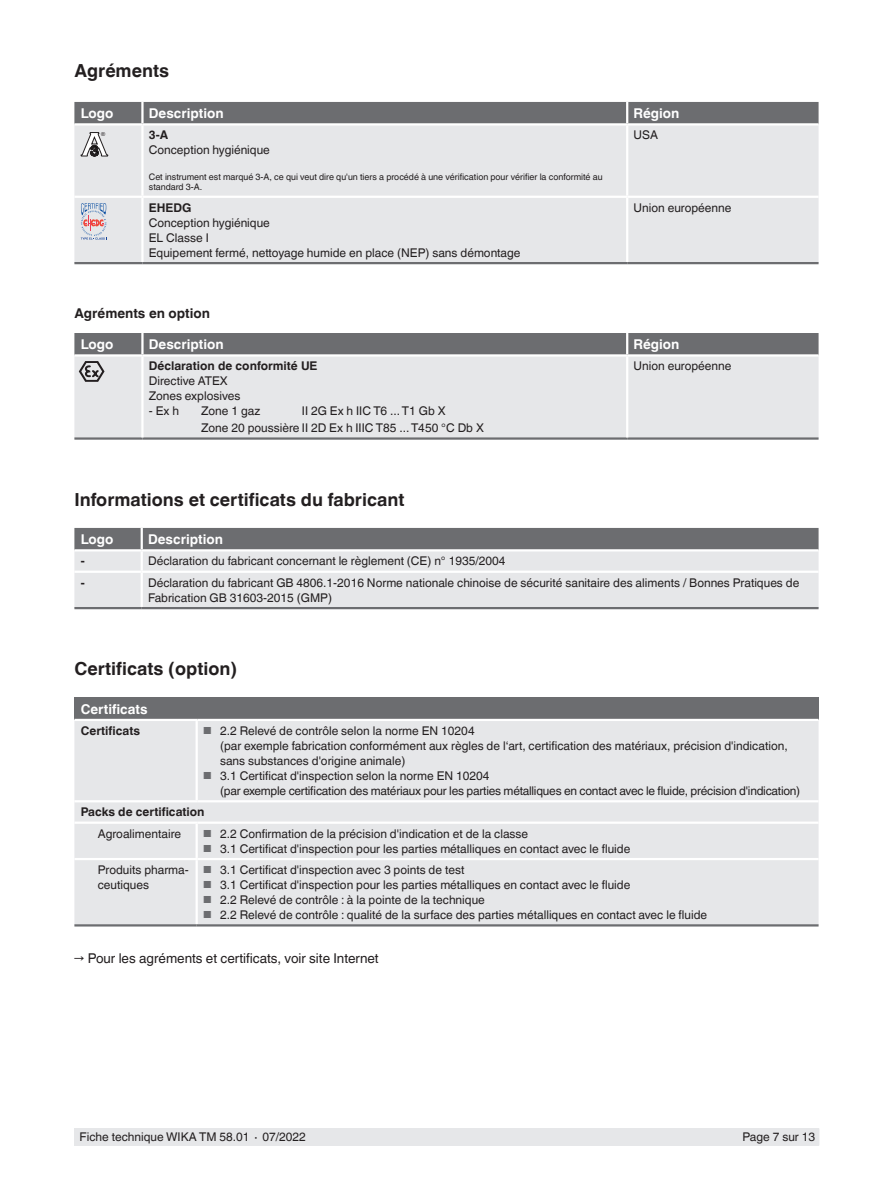
<style>
.page{position:relative;width:893px;height:1188px;background:#fff}
.page>*{position:absolute;margin:0;border:0;box-sizing:border-box;transform-origin:0 0}
.t1{font:700 18px "Helvetica World";color:#231f20}
.t2{font:700 13.5px "Helvetica World";color:#fff}
.t3{font:13.5px "Helvetica World";color:#231f20}
.t4{font:700 13.5px "Helvetica World";color:#231f20}
.t5{font:12px/15px "Helvetica World";color:#231f20}
.t6{font:12px/15px "Helvetica World";letter-spacing:-.02em;color:#231f20}
.t7{font:700 12px "Helvetica World";color:#231f20}
.t8{font:9px/10.5px "Helvetica World";color:#231f20}
.t9{font:5.55px "Arial";color:#231f20}
.s1{font-size:10.2px;color:#6c6d70}
</style>
<div class="page">
<div style="left:75px;top:1128px;width:744px;height:17px;background:#e6e7e9"></div>
<div style="left:74px;top:102px;width:745px;height:21px;background:#6c6d70"></div>
<div style="left:74px;top:126px;width:745px;height:136px;background:#e6e7e9"></div>
<hr style="left:142px;top:196px;width:485px;height:2px;background:#fff">
<hr style="left:74px;top:196px;width:68px;height:2px;background:#fff">
<hr style="left:627px;top:196px;width:192px;height:2px;background:#fff">
<hr style="left:74px;top:262px;width:68px;height:2px;background:#6c6d70">
<hr style="left:142px;top:262px;width:485px;height:2px;background:#6c6d70">
<hr style="left:627px;top:262px;width:192px;height:2px;background:#6c6d70">
<hr style="left:141px;top:102px;width:3px;height:21px;background:#fff">
<hr style="left:626px;top:102px;width:2px;height:21px;background:#fff">
<hr style="left:626px;top:126px;width:2px;height:70px;background:#fff">
<hr style="left:626px;top:198px;width:2px;height:64px;background:#fff">
<hr style="left:141px;top:126px;width:3px;height:70px;background:#fff">
<hr style="left:141px;top:198px;width:3px;height:64px;background:#fff">
<svg style="left:81px;top:133px;width:27px;height:23px"></svg>
<svg style="left:81px;top:203px;width:26px;height:37px"></svg>
<div style="left:74px;top:333px;width:745px;height:21px;background:#6c6d70"></div>
<div style="left:74px;top:357px;width:745px;height:80px;background:#e6e7e9"></div>
<hr style="left:74px;top:437px;width:68px;height:3px;background:#6c6d70">
<hr style="left:142px;top:437px;width:485px;height:3px;background:#6c6d70">
<hr style="left:627px;top:437px;width:192px;height:3px;background:#6c6d70">
<hr style="left:626px;top:357px;width:2px;height:80px;background:#fff">
<hr style="left:141px;top:357px;width:3px;height:80px;background:#fff">
<hr style="left:141px;top:333px;width:3px;height:21px;background:#fff">
<hr style="left:626px;top:333px;width:2px;height:21px;background:#fff">
<div style="left:74px;top:573px;width:745px;height:34px;background:#e6e7e9"></div>
<svg style="left:74px;top:528px;width:745px;height:43px"></svg>
<hr style="left:141px;top:573px;width:2px;height:34px;background:#fff">
<hr style="left:74px;top:607px;width:68px;height:2px;background:#6c6d70">
<hr style="left:142px;top:607px;width:677px;height:2px;background:#6c6d70">
<hr style="left:141px;top:528px;width:2px;height:21px;background:#fff">
<div style="left:74px;top:697px;width:745px;height:23px;background:#6c6d70"></div>
<div style="left:74px;top:721px;width:745px;height:203px;background:#e6e7e9"></div>
<hr style="left:74px;top:719px;width:124px;height:2px;background:#fff">
<hr style="left:196px;top:721px;width:2px;height:79px;background:#fff">
<hr style="left:74px;top:800px;width:124px;height:2px;background:#fff">
<hr style="left:74px;top:822px;width:124px;height:2px;background:#fff">
<hr style="left:196px;top:824px;width:2px;height:34px;background:#fff">
<hr style="left:74px;top:858px;width:124px;height:2px;background:#fff">
<hr style="left:196px;top:860px;width:2px;height:64px;background:#fff">
<hr style="left:198px;top:719px;width:621px;height:2px;background:#fff">
<hr style="left:198px;top:800px;width:621px;height:2px;background:#fff">
<hr style="left:198px;top:822px;width:621px;height:2px;background:#fff">
<hr style="left:198px;top:858px;width:621px;height:2px;background:#fff">
<hr style="left:74px;top:924px;width:123px;height:3px;background:#6c6d70">
<hr style="left:197px;top:924px;width:622px;height:3px;background:#6c6d70">
<svg style="left:79px;top:361px;width:26px;height:21px"></svg>
<h1 class="t1" style="left:74px;top:60px;width:96px">Agréments</h1>
<p class="t2" style="left:81px;top:105px;width:34px">Logo</p>
<p class="t2" style="left:149px;top:105px;width:76px">Description</p>
<p class="t2" style="left:634px;top:105px;width:47px">Région</p>
<p class="t9" style="left:101px;top:130px;width:6px">®</p>
<p class="t7" style="left:149px;top:128px;width:21px">3-A</p>
<p class="t5" style="left:149px;top:143px;width:123px">Conception hygiénique</p>
<p class="t8" style="left:149px;top:172px;width:455px">Cet instrument est marqué 3-A, ce qui veut dire qu'un tiers a procédé à une vérification pour vérifier la conformité au standard 3-A.</p>
<p class="t5" style="left:634px;top:128px;width:26px">USA</p>
<p class="t7" style="left:149px;top:201px;width:44px">EHEDG</p>
<p class="t5" style="left:149px;top:215px;width:373px">Conception hygiénique<br>EL Classe I<br>Equipement fermé, nettoyage humide en place (NEP) sans démontage</p>
<p class="t5" style="left:634px;top:200px;width:99px">Union européenne</p>
<p class="t4" style="left:74px;top:306px;width:137px">Agréments en option</p>
<p class="t2" style="left:81px;top:337px;width:34px">Logo</p>
<p class="t2" style="left:149px;top:337px;width:76px">Description</p>
<p class="t2" style="left:634px;top:337px;width:47px">Région</p>
<p class="t7" style="left:149px;top:359px;width:170px">Déclaration de conformité UE</p>
<p class="t5" style="left:149px;top:374px;width:93px">Directive ATEX<br>Zones explosives</p>
<p class="t5" style="left:149px;top:403px;width:32px">- Ex h</p>
<p class="t5" style="left:201px;top:403px;width:60px">Zone 1 gaz</p>
<p class="t5" style="left:634px;top:359px;width:99px">Union européenne</p>
<p class="t5" style="left:201px;top:402px;width:284px;line-height:17.1px;text-indent:101px">II 2G Ex h IIC T6 ... T1 Gb X<br>Zone 20 poussière II 2D Ex h IIIC T85 ... T450 °C Db X</p>
<h1 class="t1" style="left:74px;top:489px;width:331px">Informations et certificats du fabricant</h1>
<p class="t2" style="left:81px;top:531px;width:34px">Logo</p>
<p class="t2" style="left:148px;top:531px;width:76px">Description</p>
<p class="t7" style="left:81px;top:554px;width:5px">-</p>
<p class="t5" style="left:148px;top:554px;width:359px">Déclaration du fabricant concernant le règlement (CE) n° 1935/2004</p>
<p class="t7" style="left:81px;top:576px;width:5px">-</p>
<p class="t5" style="left:148px;top:575px;width:653px">Déclaration du fabricant GB 4806.1-2016 Norme nationale chinoise de sécurité sanitaire des aliments / Bonnes Pratiques de<br>Fabrication GB 31603-2015 (GMP)</p>
<h1 class="t1" style="left:74px;top:659px;width:164px">Certificats (option)</h1>
<p class="t2" style="left:81px;top:701px;width:68px">Certificats</p>
<p class="t7" style="left:81px;top:724px;width:61px">Certificats</p>
<p class="t5" style="left:220px;top:723px;width:569px;text-indent:-17px"><span class="s1">■</span> 2.2 Relevé de contrôle selon la norme EN 10204<br>(par exemple fabrication conformément aux règles de l‘art, certification des matériaux, précision d'indication, sans substances d'origine animale)</p>
<p class="t6" style="left:220px;top:768px;width:582px;text-indent:-17px"><span class="s1">■</span> 3.1 Certificat d'inspection selon la norme EN 10204<br>(par exemple certification des matériaux pour les parties métalliques en contact avec le fluide, précision d'indication)</p>
<p class="t7" style="left:81px;top:805px;width:125px">Packs de certification</p>
<p class="t5" style="left:98px;top:826px;width:85px">Agroalimentaire</p>
<p class="t5" style="left:203px;top:826px;width:327px"><span class="s1">■</span> 2.2 Confirmation de la précision d'indication et de la classe</p>
<p class="t5" style="left:203px;top:841px;width:429px"><span class="s1">■</span> 3.1 Certificat d'inspection pour les parties métalliques en contact avec le fluide</p>
<p class="t5" style="left:98px;top:862px;width:93px">Produits pharma&shy;ceutiques</p>
<p class="t5" style="left:203px;top:862px;width:263px"><span class="s1">■</span> 3.1 Certificat d'inspection avec 3 points de test</p>
<p class="t5" style="left:203px;top:877px;width:429px"><span class="s1">■</span> 3.1 Certificat d'inspection pour les parties métalliques en contact avec le fluide</p>
<p class="t5" style="left:203px;top:892px;width:283px"><span class="s1">■</span> 2.2 Relevé de contrôle : à la pointe de la technique</p>
<p class="t5" style="left:203px;top:907px;width:506px"><span class="s1">■</span> 2.2 Relevé de contrôle : qualité de la surface des parties métalliques en contact avec le fluide</p>
<p class="t3" style="left:74px;top:950px;width:306px">→ Pour les agréments et certificats, voir site Internet</p>
<p class="t5" style="left:80px;top:1130px;width:228px">Fiche technique WIKA TM 58.01 ∙ 07/2022</p>
<p class="t5" style="left:743px;top:1130px;width:74px">Page 7 sur 13</p>
</div>
